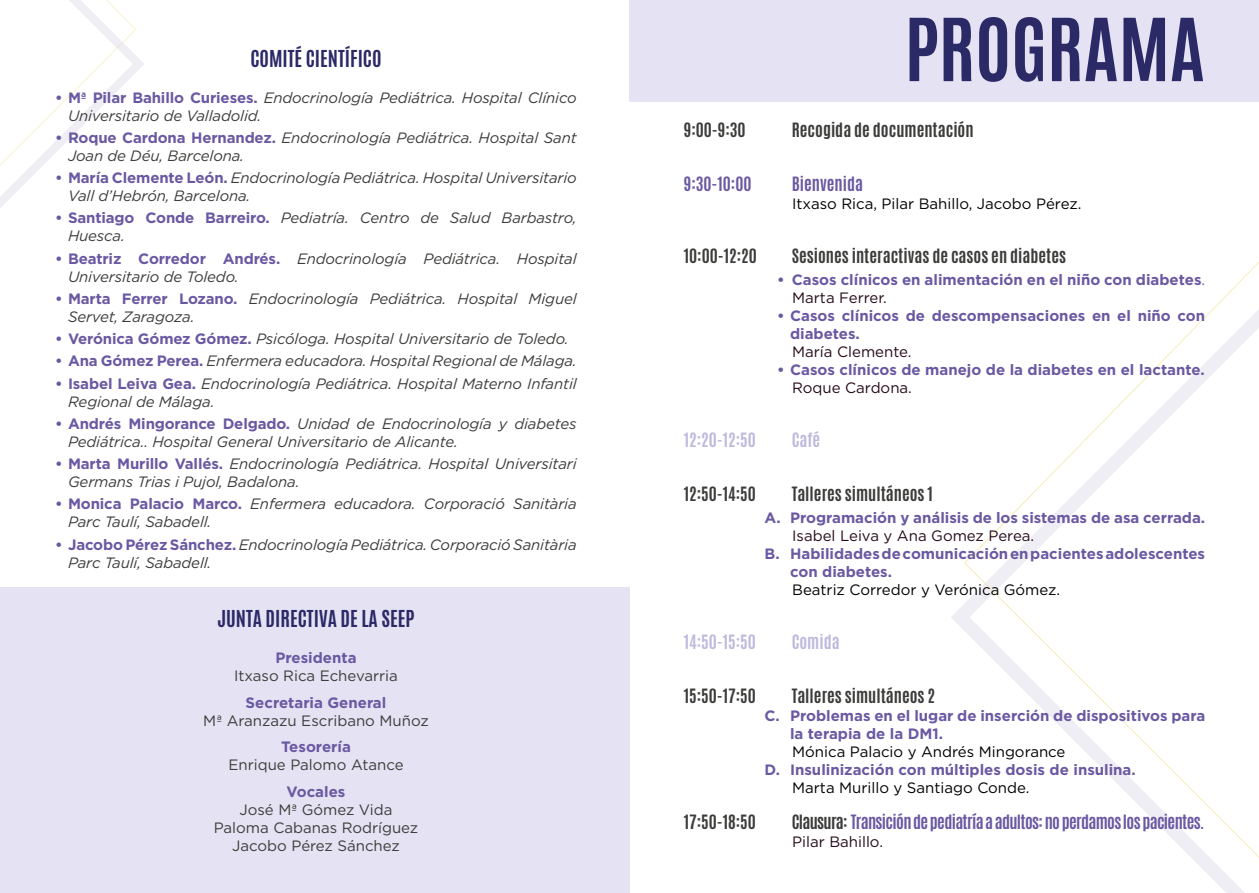
<style>
.page{position:relative;width:1259px;height:893px;background:#fff}
.page>*{position:absolute;margin:0;border:0;box-sizing:border-box;transform-origin:0 0}
.t1{font:700 73.8px "Antonio";color:#2c2967}
.t2{font:700 19.5px "Antonio";color:#2c2967}
.t3{font:700 16.5px "Antonio";color:#3c3c3b}
.t4{font:700 16.5px "Antonio";letter-spacing:-.04em;color:#6a59a2}
.t5{font:700 16.5px "Antonio";color:#bfb9dd}
.t6{font:700 16.5px "Antonio";color:#6a59a2}
.t7{font:italic 15px/18px "Gotham";letter-spacing:-.01em;color:#3c3c3b}
.t8{font:700 15px/18px "Gotham";color:#6a59a2}
.t9{font:15px "Gotham";color:#000}
.t10{font:15px/18px "Gotham";color:#3c3c3b;text-align:center}
.t11{font:15px "Gotham";color:#260a1a}
.s1{font-weight:700;font-style:normal;color:#6a59a2}
.s2{font-weight:400}
.s3{font-weight:400;color:#260a1a}
.s4{color:#3c3c3b}
</style>
<div class="page">
<svg style="left:964px;top:262px;width:295px;height:631px"></svg>
<svg style="left:0;top:0;width:144px;height:208px"></svg>
<div style="left:0;top:587px;width:629px;height:306px;background:#e5e3f3"></div>
<div style="left:629px;top:0;width:630px;height:101px;background:#e5e3f3"></div>
<h2 class="t2" style="left:250px;top:44px;width:133px">COMITÉ CIENTÍFICO</h2>
<p class="t7" style="left:68px;top:88px;width:510px;text-indent:-13px"><span class="s1">• Mª Pilar Bahillo Curieses.</span> Endocrinología Pediátrica. Hospital Clínico<br>Universitario de Valladolid.</p>
<p class="t7" style="left:68px;top:128px;width:510px;text-indent:-13px"><span class="s1">• Roque Cardona Hernandez.</span> Endocrinología Pediátrica. Hospital Sant<br>Joan de Déu, Barcelona.</p>
<p class="t7" style="left:68px;top:168px;width:510px;text-indent:-13px"><span class="s1">• María Clemente León.</span> Endocrinología Pediátrica. Hospital Universitario<br>Vall d’Hebrón, Barcelona.</p>
<p class="t7" style="left:68px;top:209px;width:510px;text-indent:-13px"><span class="s1">• Santiago Conde Barreiro.</span> Pediatría. Centro de Salud Barbastro,<br>Huesca.</p>
<p class="t7" style="left:68px;top:249px;width:510px;text-indent:-13px"><span class="s1">• Beatriz Corredor Andrés.</span> Endocrinología Pediátrica. Hospital<br>Universitario de Toledo.</p>
<p class="t7" style="left:68px;top:289px;width:510px;text-indent:-13px"><span class="s1">• Marta Ferrer Lozano.</span> Endocrinología Pediátrica. Hospital Miguel<br>Servet, Zaragoza.</p>
<p class="t7" style="left:55px;top:329px;width:515px"><span class="s1">• Verónica Gómez Gómez.</span> Psicóloga. Hospital Universitario de Toledo.</p>
<p class="t7" style="left:55px;top:352px;width:523px"><span class="s1">• Ana Gómez Perea.</span> Enfermera educadora. Hospital Regional de Málaga.</p>
<p class="t7" style="left:68px;top:374px;width:510px;text-indent:-13px"><span class="s1">• Isabel Leiva Gea.</span> Endocrinología Pediátrica. Hospital Materno Infantil<br>Regional de Málaga.</p>
<p class="t7" style="left:68px;top:414px;width:510px;text-indent:-13px"><span class="s1">• Andrés Mingorance Delgado.</span> Unidad de Endocrinología y diabetes<br>Pediátrica.. Hospital General Universitario de Alicante.</p>
<p class="t7" style="left:68px;top:454px;width:510px;text-indent:-13px"><span class="s1">• Marta Murillo Vallés.</span> Endocrinología Pediátrica. Hospital Universitari<br>Germans Trias i Pujol, Badalona.</p>
<p class="t7" style="left:68px;top:495px;width:510px;text-indent:-13px"><span class="s1">• Monica Palacio Marco.</span> Enfermera educadora. Corporació Sanitària<br>Parc Taulí, Sabadell.</p>
<p class="t7" style="left:68px;top:535px;width:510px;text-indent:-13px"><span class="s1">• Jacobo Pérez Sánchez.</span> Endocrinología Pediátrica. Corporació Sanitària<br>Parc Taulí, Sabadell.</p>
<h2 class="t2" style="left:217px;top:604px;width:199px">JUNTA DIRECTIVA DE LA SEEP</h2>
<p class="t8" style="left:275px;top:649px;width:83px">Presidenta</p>
<p class="t10" style="left:234px;top:666px;width:165px">Itxaso Rica Echevarria</p>
<p class="t8" style="left:246px;top:693px;width:142px">Secretaria General</p>
<p class="t10" style="left:203px;top:711px;width:227px">Mª Aranzazu Escribano Muñoz</p>
<p class="t8" style="left:281px;top:738px;width:71px">Tesorería</p>
<p class="t10" style="left:228px;top:755px;width:177px">Enrique Palomo Atance</p>
<p class="t8" style="left:286px;top:782px;width:60px">Vocales</p>
<p class="t10" style="left:214px;top:800px;width:206px">José Mª Gómez Vida<br>Paloma Cabanas Rodríguez<br>Jacobo Pérez Sánchez</p>
<h1 class="t1" style="left:905px;top:-6px;width:302px">PROGRAMA</h1>
<p class="t3" style="left:684px;top:117px;width:64px">9:00-9:30</p>
<p class="t3" style="left:791px;top:117px;width:183px">Recogida de documentación</p>
<p class="t4" style="left:684px;top:171px;width:69px">9:30-10:00</p>
<p class="t6" style="left:791px;top:171px;width:73px">Bienvenida</p>
<p class="t9" style="left:792px;top:194px;width:291px">Itxaso Rica, Pilar Bahillo, Jacobo Pérez.</p>
<p class="t3" style="left:684px;top:243px;width:75px">10:00-12:20</p>
<p class="t3" style="left:791px;top:243px;width:276px">Sesiones interactivas de casos en diabetes</p>
<p class="t8" style="left:792px;top:271px;width:414px;text-indent:-15px">• Casos clínicos en alimentación en el niño con diabetes<span class="s2">.<br></span><span class="s3">Marta Ferrer.</span></p>
<p class="t8" style="left:790px;top:307px;width:417px;text-indent:-13px">• Casos clínicos de descompensaciones en el niño con diabetes.</p>
<p class="t11" style="left:792px;top:342px;width:121px">María Clemente.</p>
<p class="t8" style="left:777px;top:361px;width:429px">• Casos clínicos de manejo de la diabetes en el lactante.</p>
<p class="t11" style="left:792px;top:378px;width:121px">Roque Cardona.</p>
<p class="t5" style="left:684px;top:428px;width:74px">12:20-12:50</p>
<p class="t5" style="left:791px;top:428px;width:30px">Café</p>
<p class="t3" style="left:684px;top:482px;width:74px">12:50-14:50</p>
<p class="t3" style="left:791px;top:482px;width:143px">Talleres simultáneos 1</p>
<p class="t8" style="left:764px;top:509px;width:442px">A. Programación y análisis de los sistemas de asa cerrada.</p>
<p class="t11" style="left:792px;top:526px;width:244px">Isabel Leiva y Ana Gomez Perea.</p>
<p class="t8" style="left:790px;top:545px;width:416px;text-indent:-26px">B. Habilidades de comunicación en pacientes adolescentes con diabetes.</p>
<p class="t9" style="left:792px;top:580px;width:269px">Beatriz Corredor y Verónica Gómez.</p>
<p class="t5" style="left:684px;top:630px;width:74px">14:50-15:50</p>
<p class="t5" style="left:791px;top:630px;width:49px">Comida</p>
<p class="t3" style="left:684px;top:684px;width:74px">15:50-17:50</p>
<p class="t3" style="left:791px;top:684px;width:145px">Talleres simultáneos 2</p>
<p class="t8" style="left:790px;top:707px;width:417px;text-indent:-26px">C. Problemas en el lugar de inserción de dispositivos para la terapia de la DM1.</p>
<p class="t9" style="left:792px;top:742px;width:275px">Mónica Palacio y Andrés Mingorance</p>
<p class="t8" style="left:764px;top:761px;width:373px">D. Insulinización con múltiples dosis de insulina.</p>
<p class="t9" style="left:792px;top:778px;width:239px">Marta Murillo y Santiago Conde.</p>
<p class="t3" style="left:684px;top:810px;width:74px">17:50-18:50</p>
<p class="t4" style="left:791px;top:810px;width:414px"><span class="s4">Clausura:</span> Transición de pediatría a adultos: no perdamos los pacientes.</p>
<p class="t11" style="left:792px;top:832px;width:92px">Pilar Bahillo.</p>
</div>
